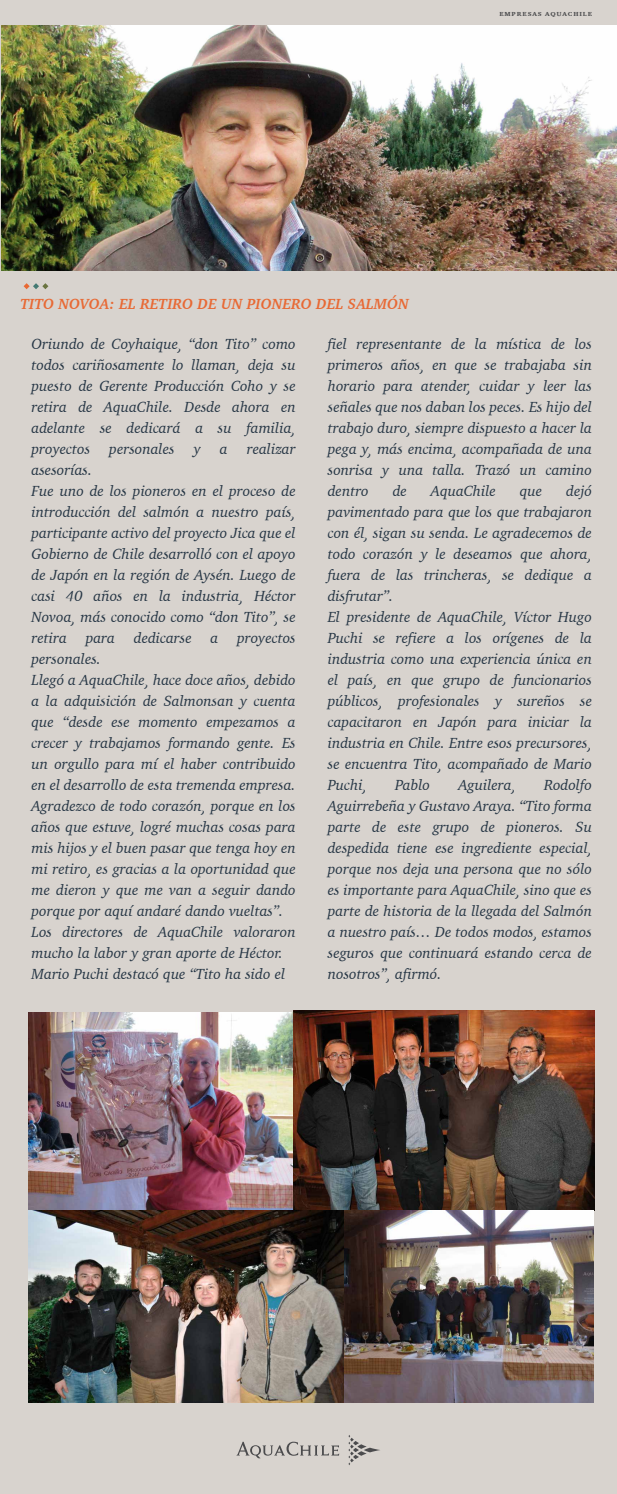
<style>
.page{position:relative;width:617px;height:1494px;background:#d8d3ce}
.page>*{position:absolute;margin:0;border:0;box-sizing:border-box;transform-origin:0 0}
.t1{font:italic 15px/21px "Charter";color:#263645;text-align:justify}
.t2{font:italic 700 15px "Charter";color:#e86934}
.t3{font:8.05px "Charter ITC Bold SC";letter-spacing:.1em;color:#4b4b4d}
</style>
<div class="page">
<svg style="left:349px;top:1435px;width:31px;height:30px"></svg>
<svg style="left:236px;top:1442px;width:103px;height:16px"></svg>
<svg style="left:24px;top:283px;width:24px;height:6px"></svg>
<img style="left:29px;top:1011px;width:565px;height:391px">
<img style="left:1px;top:25px;width:616px;height:245px">
<p class="t3" style="left:499px;top:8px;width:94px">empresas aquachile</p>
<p class="t2" style="left:20px;top:291px;width:390px">TITO NOVOA: EL RETIRO DE UN PIONERO DEL SALMÓN</p>
<p class="t1" style="left:32px;top:333px;width:266px">Oriundo de Coyhaique, “don Tito” como todos cariñosamente lo llaman, deja su puesto de Gerente Producción Coho y se retira de AquaChile. Desde ahora en adelante se dedicará a su familia, proyectos</p>
<p class="t1" style="left:109px;top:438px;width:67px">personales</p>
<p class="t1" style="left:194px;top:438px;width:9px">y</p>
<p class="t1" style="left:220px;top:438px;width:9px">a</p>
<p class="t1" style="left:247px;top:438px;width:51px">realizar</p>
<p class="t1" style="left:32px;top:459px;width:266px;text-align:left">asesorías.<br>Fue uno de los pioneros en el proceso de introducción del salmón a nuestro país, participante activo del proyecto Jica que el Gobierno de Chile desarrolló con el apoyo de Japón en la región de Aysén. Luego de casi 40 años en la industria, Héctor Novoa, más conocido como “don Tito”, se retira para dedicarse a proyectos personales.<br>Llegó a AquaChile, hace doce años, debido a la adquisición de Salmonsan y cuenta que “desde ese momento empezamos a crecer y trabajamos formando gente. Es un orgullo para mí el haber contribuido en el desarrollo de esta tremenda empresa.<br>Agradezco de todo corazón, porque en los años que estuve, logré muchas cosas para mis hijos y el buen pasar que tenga hoy en mi retiro, es gracias a la oportunidad que me dieron y que me van a seguir dando porque por aquí andaré dando vueltas”.<br>Los directores de AquaChile valoraron mucho la labor y gran aporte de Héctor.<br>Mario Puchi destacó que “Tito ha sido el</p>
<p class="t1" style="left:328px;top:333px;width:266px">fiel representante de la mística de los primeros años, en que se trabajaba sin horario para atender, cuidar y leer las señales que nos daban los peces. Es hijo del trabajo duro, siempre dispuesto a hacer la pega y, más encima, acompañada de una sonrisa y una talla. Trazó un camino dentro</p>
<p class="t1" style="left:328px;top:480px;width:266px;text-align:left;text-indent:238px">dejó pavimentado para que los que trabajaron con él, sigan su senda. Le agradecemos de todo corazón y le deseamos que ahora, fuera de las trincheras, se dedique a disfrutar”.<br>El presidente de AquaChile, Víctor Hugo<br>Puchi se refiere a los orígenes de la industria como una experiencia única en el país, en que grupo de funcionarios públicos, profesionales y sureños se capacitaron en Japón para iniciar la industria en Chile. Entre esos precursores, se encuentra Tito, acompañado de Mario<br>Puchi,</p>
<p class="t1" style="left:393px;top:480px;width:16px">de</p>
<p class="t1" style="left:431px;top:480px;width:67px">AquaChile</p>
<p class="t1" style="left:520px;top:480px;width:24px">que</p>
<p class="t1" style="left:328px;top:774px;width:266px;text-indent:216px">Rodolfo Aguirrebeña y Gustavo Araya. “Tito forma parte de este grupo de pioneros. Su despedida tiene ese ingrediente especial, porque nos deja una persona que no sólo es importante para AquaChile, sino que es parte de historia de la llegada del Salmón a nuestro país… De todos modos, estamos seguros que continuará estando cerca de nosotros”, afirmó.</p>
<p class="t1" style="left:395px;top:774px;width:36px">Pablo</p>
<p class="t1" style="left:458px;top:774px;width:59px">Aguilera,</p>
</div>
